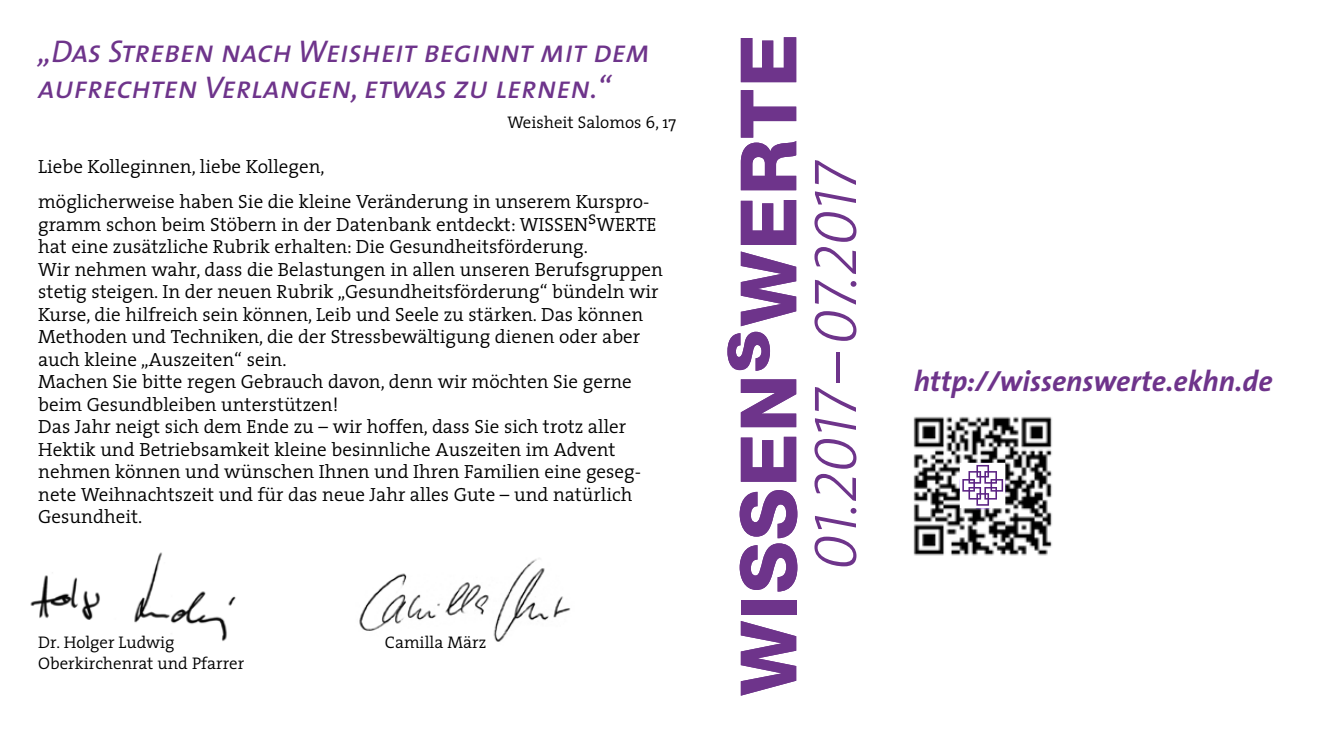
<style>
.page{position:relative;width:1340px;height:734px;background:#fff}
.page>*{position:absolute;margin:0;border:0;box-sizing:border-box;transform-origin:0 0}
.t1{font:italic 60.75px "The Sans Light Caps";color:#6e348b}
.t2{font:italic 31.5px/36px "The Sans Caps";letter-spacing:-.01em;color:#6e348b}
.t3{font:italic 700 29.25px "The Sans";color:#6e348b}
.t4{font:300 19.12px/22.5px "The Serif";color:#000}
.t5{font:300 16.88px "The Serif";color:#000}
</style>
<div class="page">
<img style="left:359px;top:558px;width:212px;height:84px">
<img style="left:30px;top:552px;width:206px;height:89px">
<svg style="left:740px;top:621px;width:56px;height:74px"></svg>
<div style="left:740px;top:600px;width:56px;height:14px;background:#6e348b"></div>
<svg style="left:739px;top:490px;width:58px;height:101px"></svg>
<svg style="left:740px;top:436px;width:56px;height:45px"></svg>
<svg style="left:740px;top:379px;width:56px;height:48px"></svg>
<svg style="left:727px;top:332px;width:43px;height:39px"></svg>
<svg style="left:740px;top:251px;width:56px;height:75px"></svg>
<svg style="left:740px;top:200px;width:56px;height:45px"></svg>
<svg style="left:740px;top:90px;width:56px;height:100px"></svg>
<svg style="left:740px;top:37px;width:56px;height:45px"></svg>
<img style="left:913px;top:416px;width:139px;height:140px">
<svg style="left:960px;top:463px;width:45px;height:44px"></svg>
<svg style="left:962px;top:465px;width:41px;height:40px"></svg>
<h2 class="t2" style="left:38px;top:33px;width:613px">„Das Streben nach Weisheit beginnt mit dem aufrechten Verlangen, etwas zu lernen.“</h2>
<p class="t5" style="left:507px;top:108px;width:170px">Weisheit Salomos 6, 17</p>
<p class="t4" style="left:38px;top:149px;width:613px;line-height:34.9px">Liebe Kolleginnen, liebe Kollegen,<br>möglicherweise haben Sie die kleine Veränderung in unserem Kurspro-</p>
<p class="t4" style="left:38px;top:212px;width:626px">gramm schon beim Stöbern in der Datenbank entdeckt: WISSENsWERTE hat eine zusätzliche Rubrik erhalten: Die Gesundheitsförderung.<br>Wir nehmen wahr, dass die Belastungen in allen unseren Berufsgruppen stetig steigen. In der neuen Rubrik „Gesundheitsförderung“ bündeln wir Kurse, die hilfreich sein können, Leib und Seele zu stärken. Das können Methoden und Techniken, die der Stressbewältigung dienen oder aber auch kleine „Auszeiten“ sein.<br>Machen Sie bitte regen Gebrauch davon, denn wir möchten Sie gerne beim Gesundbleiben unterstützen!<br>Das Jahr neigt sich dem Ende zu – wir hoffen, dass Sie sich trotz aller Hektik und Betriebsamkeit kleine besinnliche Auszeiten im Advent nehmen können und wünschen Ihnen und Ihren Familien eine geseg&shy;nete Weihnachtszeit und für das neue Jahr alles Gute – und natürlich Gesundheit.</p>
<p class="t5" style="left:38px;top:628px;width:138px">Dr. Holger Ludwig</p>
<p class="t5" style="left:385px;top:628px;width:103px">Camilla März</p>
<p class="t5" style="left:38px;top:648px;width:207px">Oberkirchenrat und Pfarrer</p>
<h1 class="t1" style="left:785px;top:570px;width:412px;rotate:-90deg">01.2017 – 07.2017</h1>
<h3 class="t3" style="left:913px;top:357px;width:360px">http://wissenswerte.ekhn.de</h3>
</div>
